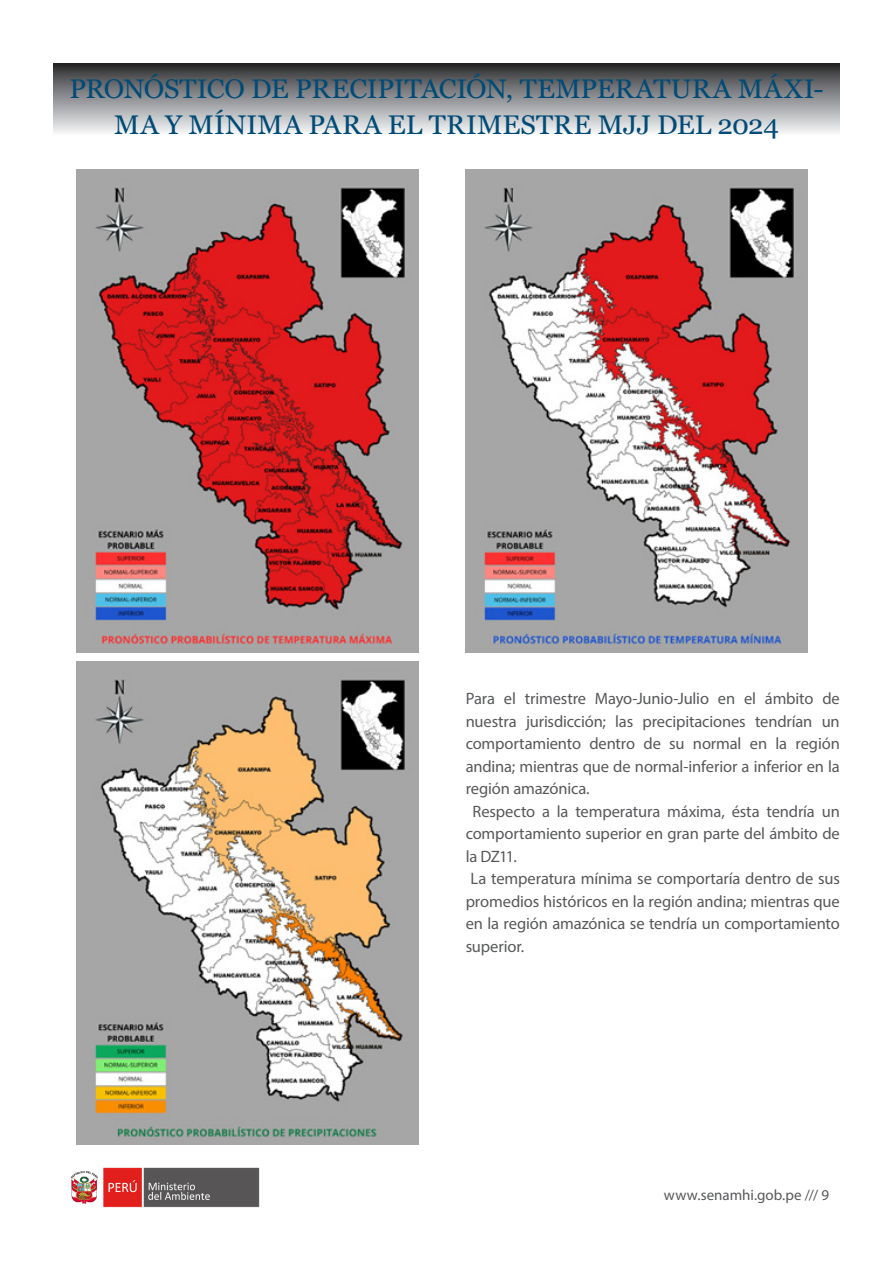
<style>
.page{position:relative;width:893px;height:1263px;background:#fff}
.page>*{position:absolute;margin:0;border:0;box-sizing:border-box;transform-origin:0 0}
.TITULOS{font:27px/36px "Georgia";letter-spacing:-.005em;color:#004b77;text-align:center}
.texto_Monserrat{font:16.5px/22.5px "Myriad Pro";letter-spacing:-.01em;color:#57585a;text-align:justify}
.t1{font:15px "Myriad Pro";color:#57585a}
</style>
<div class="page">
<img style="left:70px;top:1167px;width:190px;height:41px">
<svg style="left:53px;top:64px;width:787px;height:69px;background:#909193"></svg>
<img style="left:77px;top:169px;width:341px;height:484px">
<img style="left:466px;top:169px;width:342px;height:484px">
<img style="left:77px;top:661px;width:341px;height:484px">
<p class="TITULOS" style="left:69px;top:71px;width:756px">PRONÓSTICO DE PRECIPITACIÓN, TEMPERATURA MÁXI-<br>MA Y MÍNIMA PARA EL TRIMESTRE MJJ DEL 2024</p>
<p class="texto_Monserrat" style="left:466px;top:687px;width:376px">Para el trimestre Mayo-Junio-Julio en el ámbito de nuestra jurisdicción; las precipitaciones tendrían un comportamiento dentro de su normal en la región andina; mientras que de normal-inferior a inferior en la región amazónica.</p>
<p class="texto_Monserrat" style="left:466px;top:800px;width:376px;text-indent:7px">Respecto a la temperatura máxima, ésta tendría un comportamiento superior en gran parte del ámbito de la DZ11.</p>
<p class="texto_Monserrat" style="left:466px;top:867px;width:376px">La temperatura mínima se comportaría dentro de sus promedios históricos en la región andina; mientras que en la región amazónica se tendría un comportamiento superior.</p>
<p class="t1" style="left:664px;top:1186px;width:167px">www.senamhi.gob.pe /// 9</p>
</div>
